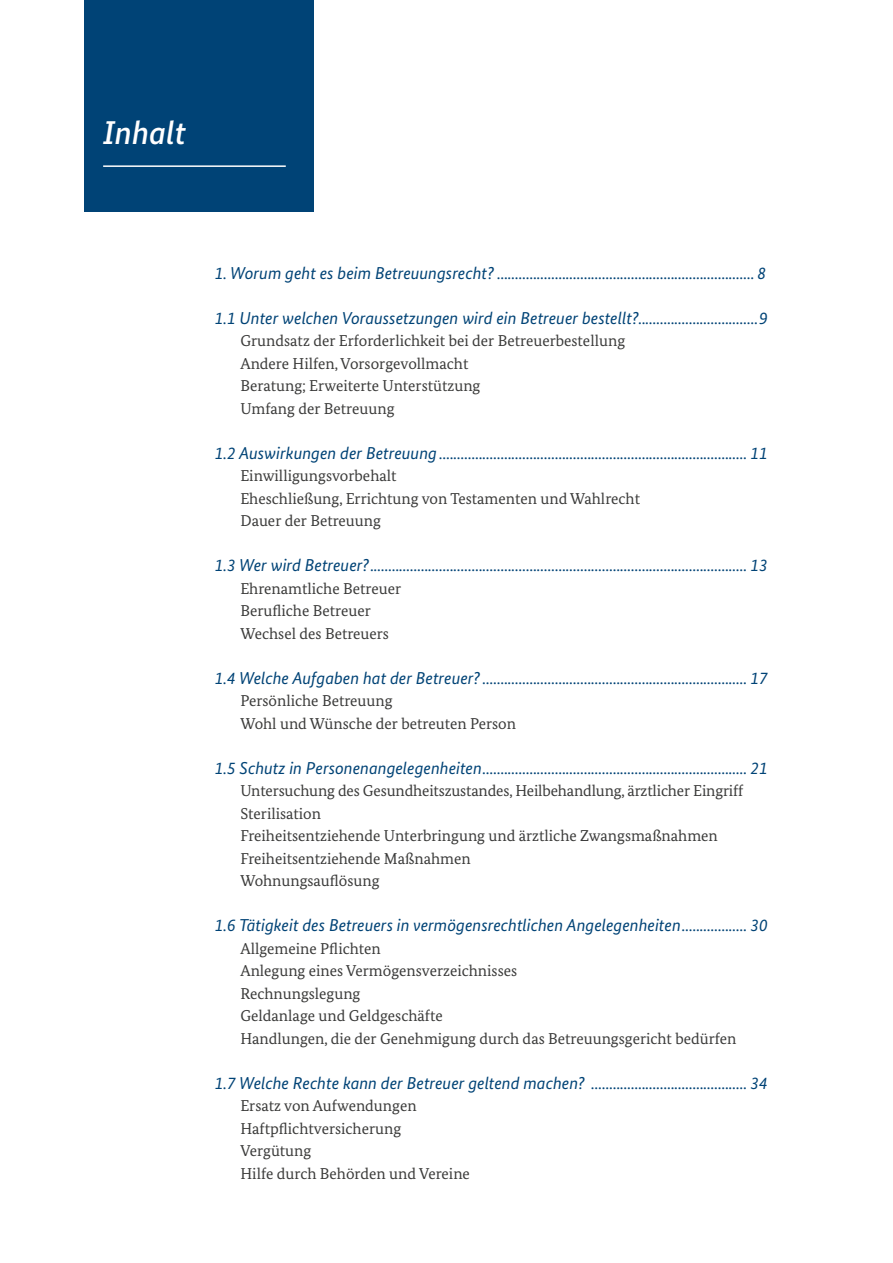
<style>
.page{position:relative;width:893px;height:1263px;background:#fff}
.page>*{position:absolute;margin:0;border:0;box-sizing:border-box;transform-origin:0 0}
.Innenseiten_Headline_Kapteleinstieg_Lini{font:italic 500 33px "Bundes Sans";color:#fff}
.t1{font:italic 17.25px "Bundes Sans";color:#004376}
.t2{font:15.75px "Bundes Serif";color:#3a3a39}
</style>
<div class="page">
<div style="left:84px;top:0;width:230px;height:211px;background:#004376"></div>
<hr style="left:103px;top:165px;width:183px;height:2px;background:#fff">
<h1 class="Innenseiten_Headline_Kapteleinstieg_Lini" style="left:103px;top:113px;width:84px">Inhalt</h1>
<p class="t1" style="left:215px;top:262px;width:553px">1. Worum geht es beim Betreuungsrecht? ....................................................................... 8</p>
<p class="t1" style="left:215px;top:307px;width:554px">1.1 Unter welchen Voraussetzungen wird ein Betreuer bestellt?.................................9</p>
<p class="t2" style="left:240px;top:331px;width:386px">Grundsatz der Erforderlichkeit bei der Betreuerbestellung</p>
<p class="t2" style="left:240px;top:353px;width:229px">Andere Hilfen, Vorsorgevollmacht</p>
<p class="t2" style="left:240px;top:376px;width:242px">Beratung; Erweiterte Unterstützung</p>
<p class="t2" style="left:240px;top:398px;width:156px">Umfang der Betreuung</p>
<p class="t1" style="left:215px;top:442px;width:554px">1.2 Auswirkungen der Betreuung ..................................................................................... 11</p>
<p class="t2" style="left:240px;top:466px;width:158px">Einwilligungsvorbehalt</p>
<p class="t2" style="left:240px;top:488px;width:401px">Eheschließung, Errichtung von Testamenten und Wahlrecht</p>
<p class="t2" style="left:240px;top:511px;width:142px">Dauer der Betreuung</p>
<p class="t1" style="left:215px;top:555px;width:554px">1.3 Wer wird Betreuer?........................................................................................................ 13</p>
<p class="t2" style="left:240px;top:578px;width:162px">Ehrenamtliche Betreuer</p>
<p class="t2" style="left:240px;top:601px;width:132px">Berufliche Betreuer</p>
<p class="t2" style="left:240px;top:623px;width:150px">Wechsel des Betreuers</p>
<p class="t1" style="left:215px;top:667px;width:554px">1.4 Welche Aufgaben hat der Betreuer? ......................................................................... 17</p>
<p class="t2" style="left:240px;top:691px;width:154px">Persönliche Betreuung</p>
<p class="t2" style="left:240px;top:713px;width:277px">Wohl und Wünsche der betreuten Person</p>
<p class="t1" style="left:215px;top:757px;width:554px">1.5 Schutz in Personenangelegenheiten......................................................................... 21</p>
<p class="t2" style="left:240px;top:781px;width:505px">Untersuchung des Gesundheitszustandes, Heilbehandlung, ärztlicher Eingriff</p>
<p class="t2" style="left:240px;top:803px;width:82px">Sterilisation</p>
<p class="t2" style="left:240px;top:826px;width:479px">Freiheitsentziehende Unterbringung und ärztliche Zwangsmaßnahmen</p>
<p class="t2" style="left:240px;top:848px;width:232px">Freiheitsentziehende Maßnahmen</p>
<p class="t2" style="left:240px;top:871px;width:141px">Wohnungsauflösung</p>
<p class="t1" style="left:215px;top:915px;width:554px">1.6 Tätigkeit des Betreuers in vermögensrechtlichen Angelegenheiten.................. 30</p>
<p class="t2" style="left:240px;top:938px;width:142px">Allgemeine Pflichten</p>
<p class="t2" style="left:240px;top:961px;width:278px">Anlegung eines Vermögensverzeichnisses</p>
<p class="t2" style="left:240px;top:983px;width:122px">Rechnungslegung</p>
<p class="t2" style="left:240px;top:1006px;width:204px">Geldanlage und Geldgeschäfte</p>
<p class="t2" style="left:240px;top:1028px;width:498px">Handlungen, die der Genehmigung durch das Betreuungsgericht bedürfen</p>
<p class="t1" style="left:215px;top:1072px;width:554px">1.7 Welche Rechte kann der Betreuer geltend machen? ........................................... 34</p>
<p class="t2" style="left:240px;top:1096px;width:178px">Ersatz von Aufwendungen</p>
<p class="t2" style="left:240px;top:1118px;width:162px">Haftpflichtversicherung</p>
<p class="t2" style="left:240px;top:1141px;width:72px">Vergütung</p>
<p class="t2" style="left:240px;top:1163px;width:231px">Hilfe durch Behörden und Vereine</p>
</div>
